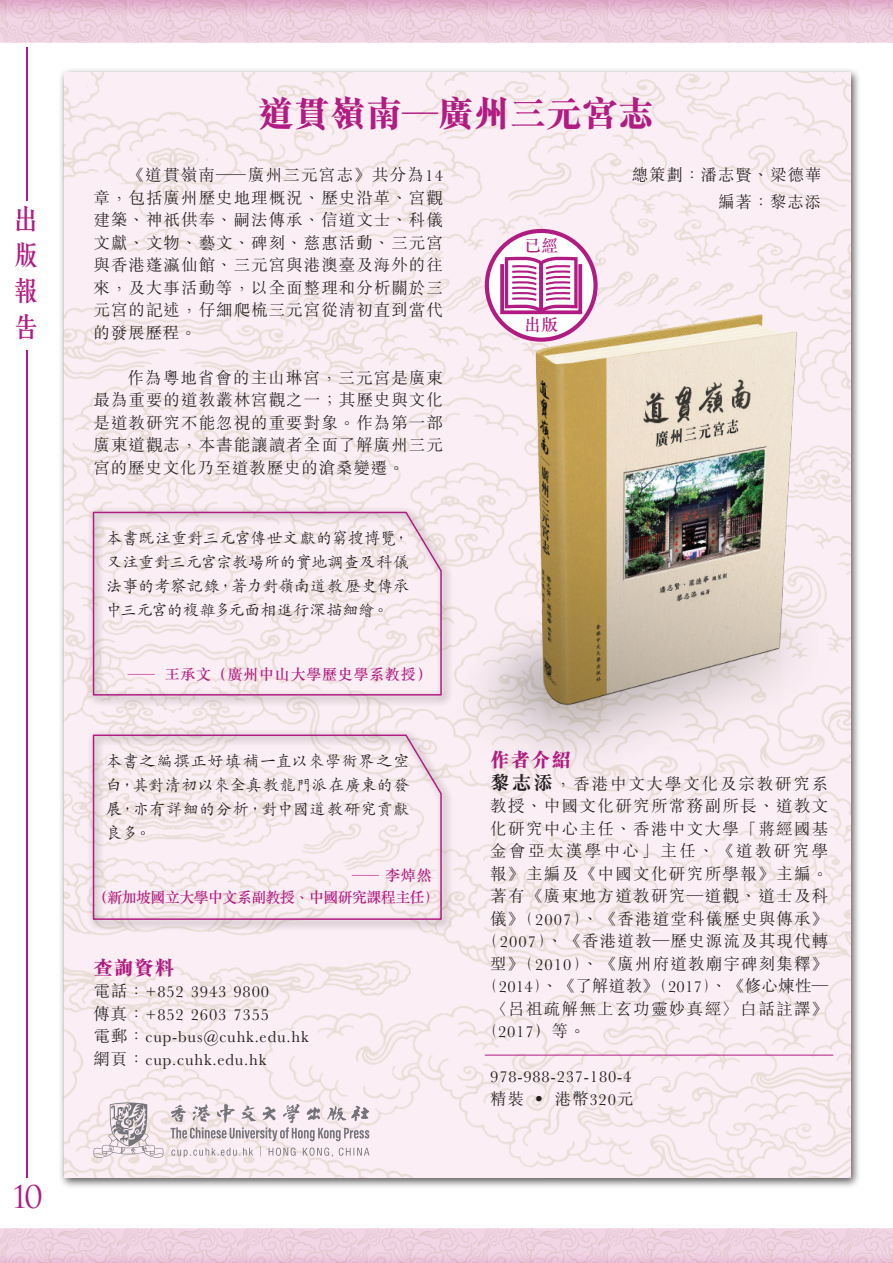
<style>
.page{position:relative;width:893px;height:1263px;background:#fff}
.page>*{position:absolute;margin:0;border:0;box-sizing:border-box;transform-origin:0 0}
.t1{font:800 36px "M Sung HK";color:#b11c82}
.t2{font:30px "Helios S Si";color:#b11c82}
.t3{font:500 27px/36px "C Song 3 HK";color:#b11c82;text-align:justify}
.t4{font:800 19.5px "M Sung HK";letter-spacing:.05em;color:#b11c82}
.t5{font:500 16.8px "M Sung HK";color:#b11c82}
.t6{font:300 16.5px/22.5px "M Sung HK";letter-spacing:.05em;color:#231f20;text-align:justify}
.t7{font:500 16.5px/24px "M Kai HK";letter-spacing:-.015em;color:#231f20;text-align:justify}
.t8{font:500 15px "M Sung HK";letter-spacing:-.04em;color:#b11c82}
.t9{font:500 15px "M Sung HK";letter-spacing:.05em;color:#b11c82;scale:1.8 1}
.t10{font:500 15px "M Sung HK";letter-spacing:-.04em;color:#b11c82;scale:1.8 1}
.s1{font-weight:700;font-size:19.5px}
</style>
<div class="page">
<img style="left:0;top:0;width:893px;height:42px">
<img style="left:0;top:1229px;width:893px;height:34px">
<div style="left:59px;top:67px;width:803px;height:1122px;background:#231f20;opacity:.75"></div>
<img style="left:64px;top:72px;width:786px;height:1106px">
<img style="left:456px;top:314px;width:376px;height:472px">
<svg style="left:487px;top:231px;width:108px;height:109px"></svg>
<div style="left:485px;top:229px;width:113px;height:113px;border:4px solid #b11c82;border-radius:50%"></div>
<div style="left:500px;top:262px;width:82px;height:52px;border:4px solid #b11c82"></div>
<svg style="left:503px;top:255px;width:76px;height:62px"></svg>
<div style="left:88px;top:506px;width:365px;height:201px;background:#231f20;opacity:.75"></div>
<svg style="left:92px;top:511px;width:351px;height:185px"></svg>
<div style="left:88px;top:729px;width:365px;height:202px;background:#231f20;opacity:.75"></div>
<svg style="left:92px;top:734px;width:351px;height:187px"></svg>
<hr style="left:485px;top:1055px;width:348px;height:1px;background:#b11c82">
<svg style="left:93px;top:1102px;width:70px;height:56px"></svg>
<svg style="left:171px;top:1083px;width:472px;height:96px"></svg>
<hr style="left:27px;top:351px;width:1px;height:827px;background:#b11c82">
<hr style="left:27px;top:47px;width:1px;height:154px;background:#b11c82">
<p class="t3" style="left:12px;top:201px;width:28px">出版報告</p>
<p class="t2" style="left:13px;top:1179px;width:32px">10</p>
<p class="t1" style="left:258px;top:95px;width:397px">道貫嶺南—廣州三元宮志</p>
<p class="t6" style="left:632px;top:163px;width:191px">總策劃：潘志賢、梁德華</p>
<p class="t6" style="left:718px;top:190px;width:105px">編著：黎志添</p>
<p class="t6" style="left:94px;top:163px;width:351px;text-indent:34px">《道貫嶺南—廣州三元宮志》共分為14章，包括廣州歷史地理概況、歷史沿革、宮觀建築、神祇供奉、嗣法傳承、信道文士、科儀文獻、文物、藝文、碑刻、慈惠活動、三元宮與香港蓬瀛仙館、三元宮與港澳臺及海外的往來，及大事活動等，以全面整理和分析關於三元宮的記述，仔細爬梳三元宮從清初直到當代的發展歷程。</p>
<p class="t6" style="left:94px;top:365px;width:351px;text-indent:34px">作為粵地省會的主山琳宮，三元宮是廣東最為重要的道教叢林宮觀之一；其歷史與文化是道教研究不能忽視的重要對象。作為第一部廣東道觀志，本書能讓讀者全面了解廣州三元宮的歷史文化乃至道教歷史的滄桑變遷。</p>
<p class="t5" style="left:524px;top:234px;width:36px">已經</p>
<p class="t5" style="left:524px;top:313px;width:36px">出版</p>
<p class="t7" style="left:106px;top:525px;width:305px">本書既注重對三元宮傳世文獻的窮搜博覽，又注重對三元宮宗教場所的實地調查及科儀法事的考察記錄，著力對嶺南道教歷史傳承中三元宮的複雜多元面相進行深描細繪。</p>
<p class="t9" style="left:128px;top:664px;width:170px">— 王承文（廣州中山大學歷史學系教授）</p>
<p class="t7" style="left:106px;top:748px;width:305px">本書之編撰正好填補一直以來學術界之空白，其對清初以來全真教龍門派在廣東的發展，亦有詳細的分析，對中國道教研究貢獻良多。</p>
<p class="t4" style="left:490px;top:750px;width:82px">作者介紹</p>
<p class="t6" style="left:490px;top:771px;width:340px"><span class="s1">黎志添</span>，香港中文大學文化及宗教研究系教授、中國文化研究所常務副所長、道教文化研究中心主任、香港中文大學「蔣經國基金會亞太漢學中心」主任、《道教研究學報》主編及《中國文化研究所學報》主編。著有《廣東地方道教研究—道觀、道士及科儀》(2007)、《香港道堂科儀歷史與傳承》(2007)、《香港道教—歷史源流及其現代轉型》(2010)、《廣州府道教廟宇碑刻集釋》(2014)、《了解道教》(2017)、《修心煉性—〈呂祖疏解無上玄功靈妙真經〉白話註譯》(2017）等。</p>
<p class="t6" style="left:490px;top:1064px;width:143px">978-988-237-180-4</p>
<p class="t6" style="left:490px;top:1086px;width:144px">精裝 ‧ 港幣320元</p>
<p class="t10" style="left:352px;top:865px;width:46px">— 李焯然</p>
<p class="t8" style="left:93px;top:887px;width:340px">（新加坡國立大學中文系副教授、中國研究課程主任)</p>
<p class="t4" style="left:94px;top:958px;width:82px">查詢資料</p>
<p class="t6" style="left:94px;top:979px;width:177px">電話：+852 3943 9800</p>
<p class="t6" style="left:94px;top:1001px;width:177px">傳真：+852 2603 7355</p>
<p class="t6" style="left:94px;top:1024px;width:217px">電郵：cup-bus@cuhk.edu.hk</p>
<p class="t6" style="left:94px;top:1046px;width:174px">網頁：cup.cuhk.edu.hk</p>
</div>
